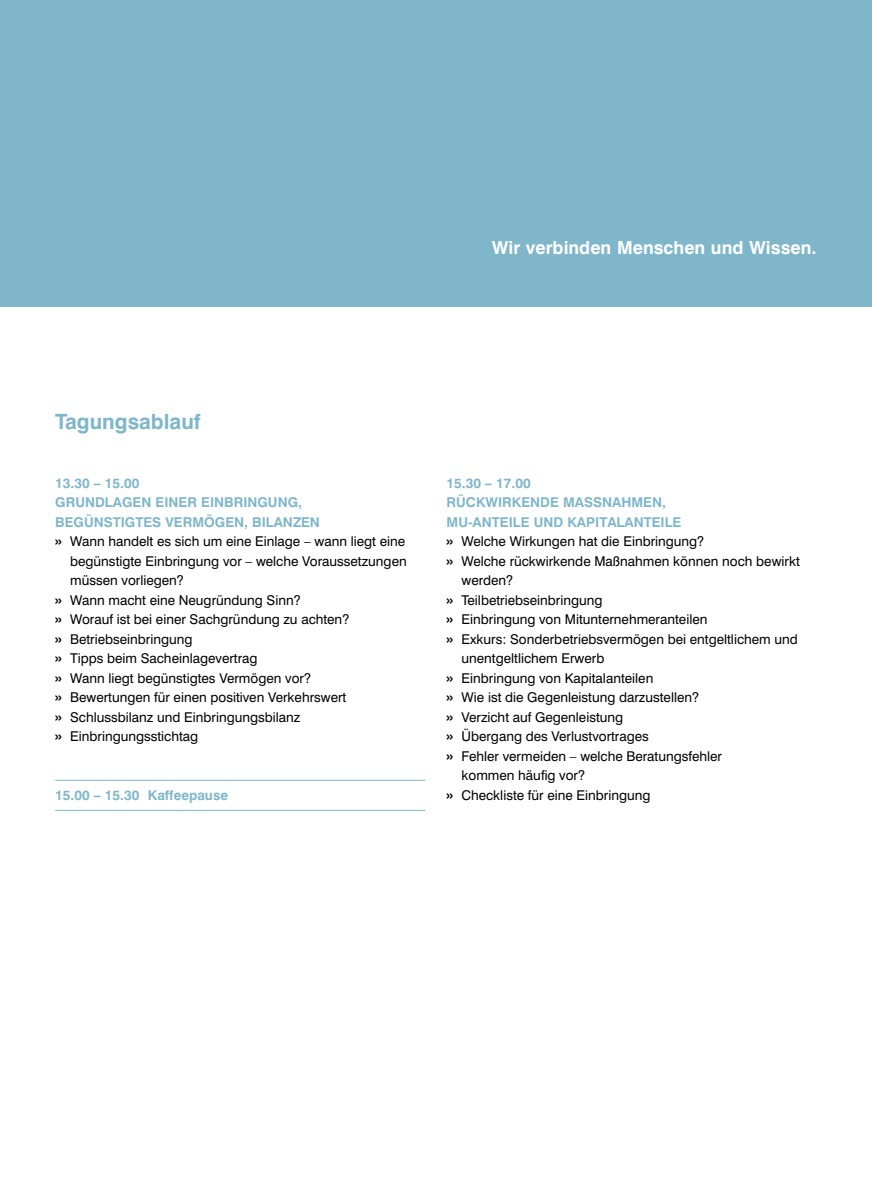
<style>
.page{position:relative;width:872px;height:1191px;background:#fff}
.page>*{position:absolute;margin:0;border:0;box-sizing:border-box;transform-origin:0 0}
.t1{font:700 21px "Swiss 721 BT";color:#7fb6ca}
.t2{font:700 18px "Swiss 721 BT";color:#fff}
.t3{font:13.5px "Swiss 721 BT";color:#000}
.t4{font:700 13.5px "Swiss 721 BT";color:#7fb6ca}
.s1{font-weight:700;font-size:15px}
</style>
<div class="page">
<div style="left:0;top:0;width:872px;height:306px;background:#7fb6ca"></div>
<hr style="left:55px;top:780px;width:370px;height:1px;background:#7fb6ca">
<hr style="left:55px;top:810px;width:370px;height:1px;background:#7fb6ca">
<h2 class="t2" style="left:491px;top:236px;width:326px">Wir verbinden Menschen und Wissen.</h2>
<h1 class="t1" style="left:55px;top:409px;width:147px">Tagungsablauf</h1>
<p class="t4" style="left:55px;top:474px;width:86px">13.30 – 15.00</p>
<p class="t4" style="left:55px;top:494px;width:248px">GRUNDLAGEN EINER EINBRINGUNG,</p>
<p class="t4" style="left:55px;top:513px;width:266px">BEGÜNSTIGTES VERMÖGEN, BILANZEN</p>
<p class="t3" style="left:55px;top:533px;width:351px"><span class="s1">»</span> Wann handelt es sich um eine Einlage – wann liegt eine</p>
<p class="t3" style="left:70px;top:552px;width:338px">begünstigte Einbringung vor – welche Voraussetzungen</p>
<p class="t3" style="left:70px;top:572px;width:115px">müssen vorliegen?</p>
<p class="t3" style="left:55px;top:591px;width:247px"><span class="s1">»</span> Wann macht eine Neugründung Sinn?</p>
<p class="t3" style="left:55px;top:611px;width:296px"><span class="s1">»</span> Worauf ist bei einer Sachgründung zu achten?</p>
<p class="t3" style="left:55px;top:630px;width:139px"><span class="s1">»</span> Betriebseinbringung</p>
<p class="t3" style="left:55px;top:650px;width:204px"><span class="s1">»</span> Tipps beim Sacheinlagevertrag</p>
<p class="t3" style="left:55px;top:669px;width:257px"><span class="s1">»</span> Wann liegt begünstigtes Vermögen vor?</p>
<p class="t3" style="left:55px;top:689px;width:292px"><span class="s1">»</span> Bewertungen für einen positiven Verkehrswert</p>
<p class="t3" style="left:55px;top:708px;width:247px"><span class="s1">»</span> Schlussbilanz und Einbringungsbilanz</p>
<p class="t3" style="left:55px;top:728px;width:144px"><span class="s1">»</span> Einbringungsstichtag</p>
<p class="t4" style="left:55px;top:786px;width:174px">15.00 – 15.30 Kaffeepause</p>
<p class="t4" style="left:446px;top:474px;width:86px">15.30 – 17.00</p>
<p class="t4" style="left:446px;top:494px;width:221px">RÜCKWIRKENDE MASSNAHMEN,</p>
<p class="t4" style="left:446px;top:513px;width:236px">MU-ANTEILE UND KAPITALANTEILE</p>
<p class="t3" style="left:446px;top:533px;width:259px"><span class="s1">»</span> Welche Wirkungen hat die Einbringung?</p>
<p class="t3" style="left:446px;top:552px;width:355px"><span class="s1">»</span> Welche rückwirkende Maßnahmen können noch bewirkt</p>
<p class="t3" style="left:461px;top:572px;width:53px">werden?</p>
<p class="t3" style="left:446px;top:591px;width:157px"><span class="s1">»</span> Teilbetriebseinbringung</p>
<p class="t3" style="left:446px;top:611px;width:262px"><span class="s1">»</span> Einbringung von Mitunternehmeranteilen</p>
<p class="t3" style="left:446px;top:630px;width:353px"><span class="s1">»</span> Exkurs: Sonderbetriebsvermögen bei entgeltlichem und</p>
<p class="t3" style="left:461px;top:650px;width:144px">unentgeltlichem Erwerb</p>
<p class="t3" style="left:446px;top:669px;width:208px"><span class="s1">»</span> Einbringung von Kapitalanteilen</p>
<p class="t3" style="left:446px;top:689px;width:254px"><span class="s1">»</span> Wie ist die Gegenleistung darzustellen?</p>
<p class="t3" style="left:446px;top:708px;width:178px"><span class="s1">»</span> Verzicht auf Gegenleistung</p>
<p class="t3" style="left:446px;top:728px;width:204px"><span class="s1">»</span> Übergang des Verlustvortrages</p>
<p class="t3" style="left:446px;top:747px;width:277px"><span class="s1">»</span> Fehler vermeiden – welche Beratungsfehler</p>
<p class="t3" style="left:461px;top:767px;width:125px">kommen häufig vor?</p>
<p class="t3" style="left:446px;top:786px;width:205px"><span class="s1">»</span> Checkliste für eine Einbringung</p>
</div>
